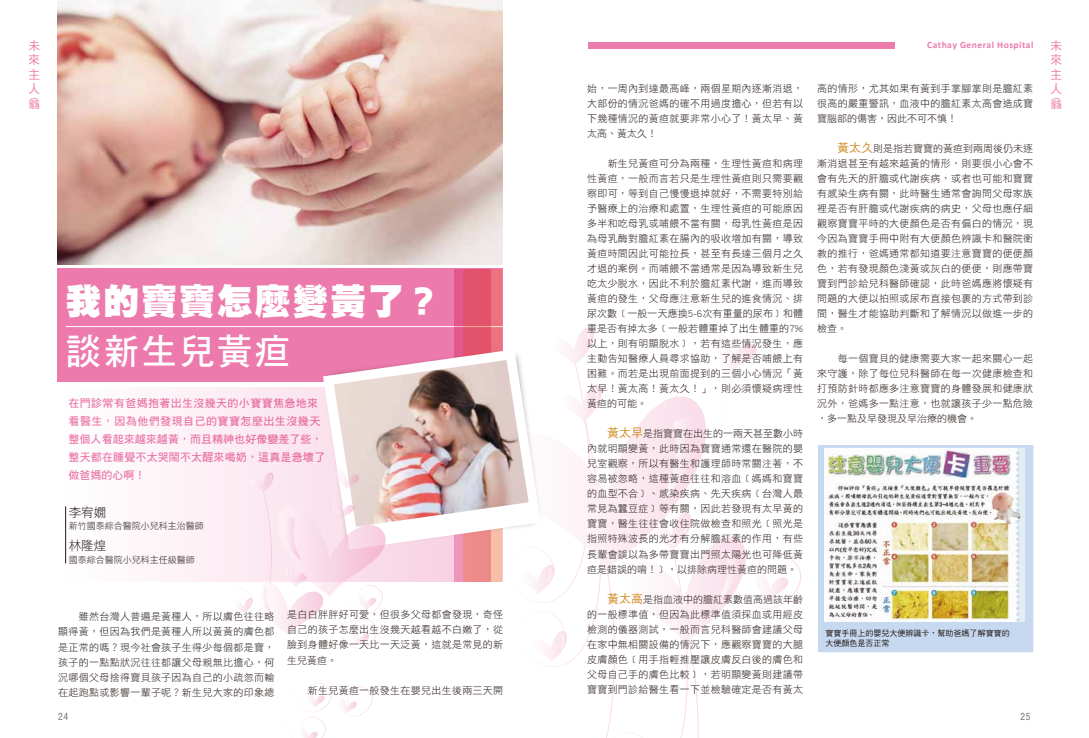
<style>
.page{position:relative;width:1089px;height:738px;background:#fff}
.page>*{position:absolute;margin:0;border:0;box-sizing:border-box;transform-origin:0 0}
.t1{font:36px "DF Hei Std W12";letter-spacing:.05em;color:#fff}
.t2{font:36px "DF Hei Std W7";letter-spacing:.05em;color:#fff}
.t3{font:12.7px "DF Hei Std W3";color:#221815}
.t4{font:12px/14.4px "DF Hei Std W5";color:#ec7aac;text-align:justify}
.t5{font:11px/18px "DF Hei Std W7";letter-spacing:.015em;color:#ec7aac}
.t6{font:10px/15px "DF Hei Std W3";letter-spacing:.03em;color:#221815;text-align:justify}
.t7{font:700 9.6px "Calibri";letter-spacing:.05em;color:#ec7aac}
.t8{font:condensed 9.6px "Helvetica";color:#727171}
.t9{font:9.1px "DF Hei Std W3";color:#221815}
.t10{font:8px/9.6px "DF Hei Std W5";color:#221815}
.s1{font-family:"DF Hei Std W5";font-size:12px;color:#d18f27}
</style>
<div class="page">
<svg style="left:532px;top:327px;width:269px;height:410px"></svg>
<div style="left:818px;top:445px;width:214px;height:206px;background:#c7d9f0"></div>
<img style="left:824px;top:448px;width:200px;height:173px">
<div style="left:818px;top:444px;width:215px;height:207px;border:1px solid #c7d9f0"></div>
<div style="left:588px;top:42px;width:306px;height:6px;background:#ec7aac"></div>
<div style="left:57px;top:268px;width:445px;height:114px;background:#ec7aac"></div>
<svg style="left:65px;top:387px;width:437px;height:194px"></svg>
<hr style="left:65px;top:506px;width:1px;height:57px;background:#221815">
<hr style="left:66px;top:326px;width:449px;height:1px;background:#fff">
<svg style="left:454px;top:269px;width:9px;height:312px"></svg>
<svg style="left:463px;top:269px;width:38px;height:312px;background:#e76c79"></svg>
<img style="left:319px;top:345px;width:229px;height:208px">
<svg style="left:323px;top:349px;width:217px;height:200px"></svg>
<img style="left:334px;top:360px;width:194px;height:166px">
<svg style="left:227px;top:469px;width:158px;height:268px"></svg>
<img style="left:57px;top:0;width:445px;height:264px">
<p class="t4" style="left:29px;top:38px;width:13px">未來主人翁</p>
<p class="t4" style="left:1050px;top:38px;width:13px">未來主人翁</p>
<p class="t7" style="left:927px;top:39px;width:108px">Cathay General Hospital</p>
<p class="t6" style="left:817px;top:80px;width:217px">高的情形，尤其如果有黃到手掌腳掌則是膽紅素很高的嚴重警訊，血液中的膽紅素太高會造成寶寶腦部的傷害，因此不可不慎！</p>
<p class="t6" style="left:817px;top:140px;width:218px">　　<span class="s1">黃太久</span>則是指若寶寶的黃疸到兩周後仍未逐漸消退甚至有越來越黃的情形，則要很小心會不會有先天的肝膽或代謝疾病，或者也可能和寶寶有感染生病有關，此時醫生通常會詢問父母家族裡是否有肝膽或代謝疾病的病史，父母也應仔細觀察寶寶平時的大便顏色是否有偏白的情況，現今因為寶寶手冊中附有大便顏色辨識卡和醫院衛教的推行，爸媽通常都知道要注意寶寶的便便顏色，若有發現顏色淺黃或灰白的便便，則應帶寶寶到門診給兒科醫師確認，此時爸媽應將懷疑有問題的大便以拍照或尿布直接包裹的方式帶到診間，醫生才能協助判斷和了解情況以做進一步的檢查。</p>
<p class="t6" style="left:817px;top:350px;width:217px">　　每一個寶貝的健康需要大家一起來關心一起來守護，除了每位兒科醫師在每一次健康檢查和打預防針時都應多注意寶寶的身體發展和健康狀況外，爸媽多一點注意，也就讓孩子少一點危險，多一點及早發現及早治療的機會。</p>
<p class="t6" style="left:587px;top:81px;width:217px">始，一周內到達最高峰，兩個星期內逐漸消退，大部份的情況爸媽的確不用過度擔心，但若有以下幾種情況的黃疸就要非常小心了！黃太早、黃太高、黃太久！</p>
<p class="t6" style="left:587px;top:156px;width:218px">　　新生兒黃疸可分為兩種，生理性黃疸和病理性黃疸，一般而言若只是生理性黃疸則只需要觀察即可，等到自己慢慢退掉就好，不需要特別給予醫療上的治療和處置，生理性黃疸的可能原因多半和吃母乳或哺餵不當有關，母乳性黃疸是因為母乳酶對膽紅素在腸內的吸收增加有關，導致黃疸時間因此可能拉長，甚至有長達三個月之久才退的案例。而哺餵不當通常是因為導致新生兒吃太少脫水，因此不利於膽紅素代謝，進而導致黃疸的發生，父母應注意新生兒的進食情況、排尿次數﹝一般一天應換5-6次有重量的尿布﹞和體重是否有掉太多﹝一般若體重掉了出生體重的7%以上，則有明顯脫水﹞，若有這些情況發生，應主動告知醫療人員尋求協助，了解是否哺餵上有困難。而若是出現前面提到的三個小心情況「黃太早！黃太高！黃太久！」，則必須懷疑病理性黃疸的可能。</p>
<p class="t6" style="left:587px;top:426px;width:218px">　　<span class="s1">黃太早</span>是指寶寶在出生的一兩天甚至數小時內就明顯變黃，此時因為寶寶通常還在醫院的嬰兒室觀察，所以有醫生和護理師時常關注著，不容易被忽略，這種黃疸往往和溶血﹝媽媽和寶寶的血型不合﹞、感染疾病、先天疾病﹝台灣人最常見為蠶豆症﹞等有關，因此若發現有太早黃的寶寶，醫生往往會收住院做檢查和照光﹝照光是指照特殊波長的光才有分解膽紅素的作用，有些長輩會誤以為多帶寶寶出門照太陽光也可降低黃疸是錯誤的唷！﹞，以排除病理性黃疸的問題。</p>
<p class="t6" style="left:587px;top:591px;width:217px">　　<span class="s1">黃太高</span>是指血液中的膽紅素數值高過該年齡的一般標準值，但因為此標準值須採血或用經皮檢測的儀器測試，一般而言兒科醫師會建議父母在家中無相關設備的情況下，應觀察寶寶的大腿皮膚顏色﹝用手指輕推壓讓皮膚反白後的膚色和父母自己手的膚色比較﹞，若明顯變黃則建議帶寶寶到門診給醫生看一下並檢驗確定是否有黃太</p>
<h1 class="t1" style="left:66px;top:282px;width:378px">我的寶寶怎麼變黃了？</h1>
<h1 class="t2" style="left:66px;top:332px;width:227px">談新生兒黃疸</h1>
<p class="t5" style="left:69px;top:393px;width:258px">在門診常有爸媽抱著出生沒幾天的小寶寶焦急地來看醫生，因為他們發現自己的寶寶怎麼出生沒幾天整個人看起來越來越黃，而且精神也好像變差了些，整天都在睡覺不太哭鬧不太醒來喝奶，這真是急壞了做爸媽的心啊！</p>
<p class="t3" style="left:69px;top:505px;width:39px">李宥嫺</p>
<p class="t9" style="left:69px;top:520px;width:136px">新竹國泰綜合醫院小兒科主治醫師</p>
<p class="t3" style="left:69px;top:538px;width:39px">林隆煌</p>
<p class="t9" style="left:69px;top:554px;width:127px">國泰綜合醫院小兒科主任級醫師</p>
<p class="t6" style="left:58px;top:608px;width:218px">　　雖然台灣人普遍是黃種人，所以膚色往往略顯得黃，但因為我們是黃種人所以黃黃的膚色都是正常的嗎？現今社會孩子生得少每個都是寶，孩子的一點點狀況往往都讓父母親無比擔心，何況哪個父母捨得寶貝孩子因為自己的小疏忽而輸在起跑點或影響一輩子呢？新生兒大家的印象總</p>
<p class="t6" style="left:287px;top:606px;width:218px">是白白胖胖好可愛，但很多父母都會發現，奇怪自己的孩子怎麼出生沒幾天越看越不白嫩了，從臉到身體好像一天比一天泛黃，這就是常見的新生兒黃疸。</p>
<p class="t10" style="left:825px;top:628px;width:185px">寶寶手冊上的嬰兒大便辨識卡，幫助爸媽了解寶寶的大便顏色是否正常</p>
<p class="t6" style="left:287px;top:681px;width:218px">　　新生兒黃疸一般發生在嬰兒出生後兩三天開</p>
<p class="t8" style="left:58px;top:709px;width:12px">24</p>
<p class="t8" style="left:1020px;top:709px;width:12px">25</p>
</div>
